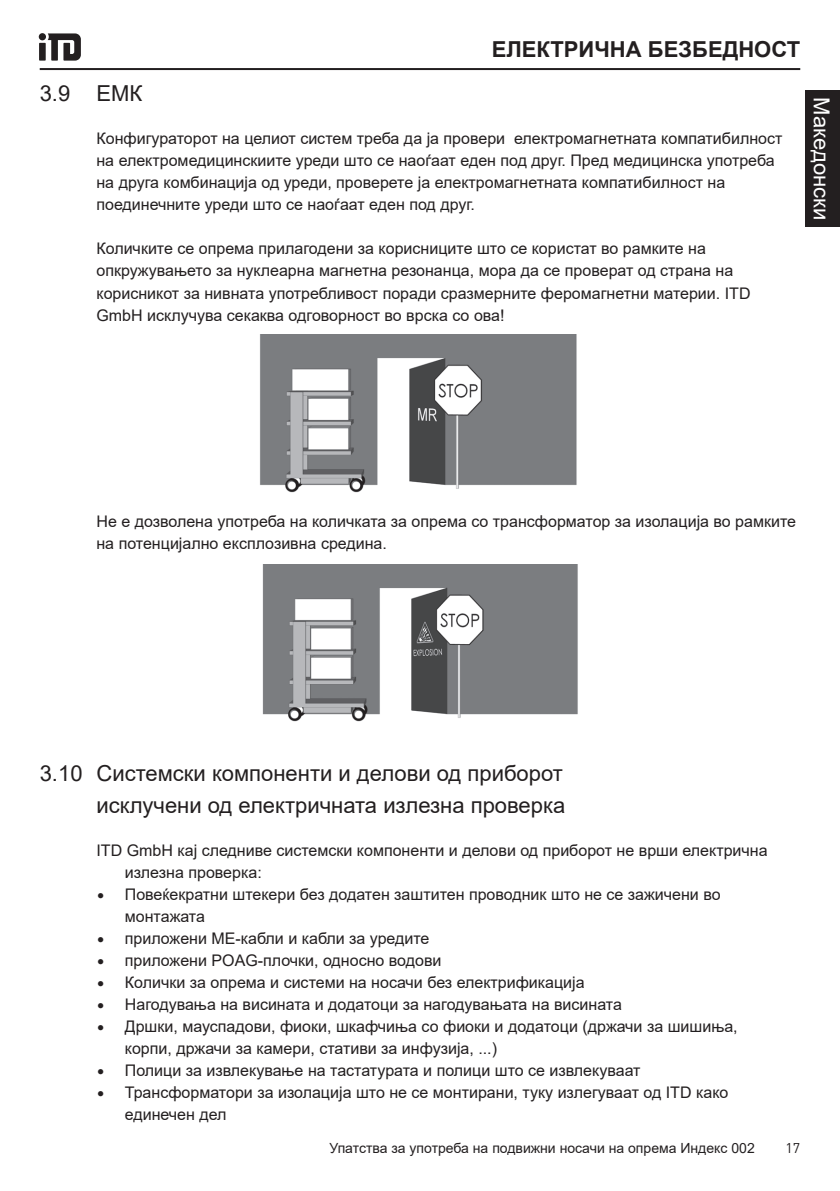
<style>
.page{position:relative;width:840px;height:1191px;background:#fff}
.page>*{position:absolute;margin:0;border:0;box-sizing:border-box;transform-origin:0 0}
.t1{font:22px/32px "Arial";color:#231f20;text-align:right}
.t2{font:700 22px "Arial";color:#231f20}
.t3{font:22px "Arial";color:#fff}
.t4{font:16px/22px "Arial";color:#231f20}
.t5{font:14px "Arial";color:#231f20}
.t6{font:14px "DINOT";color:#231f20}
.s1{font-family:"DINOT"}
</style>
<div class="page">
<hr style="left:40px;top:68px;width:759px;height:2px;background:#231f20">
<div style="left:805px;top:91px;width:34px;height:136px;background:#231f20"></div>
<svg style="left:39px;top:33px;width:42px;height:28px"></svg>
<img style="left:260px;top:334px;width:317px;height:159px">
<img style="left:262px;top:564px;width:316px;height:158px">
<h1 class="t2" style="left:491px;top:34px;width:310px">ЕЛЕКТРИЧНА БЕЗБЕДНОСТ</h1>
<h1 class="t1" style="left:40px;top:77px;width:104px">3.9 ЕМК</h1>
<p class="t4" style="left:96px;top:128px;width:687px">Конфигураторот на целиот систем треба да ја провери електромагнетната компатибилност на електромедицинскиите уреди што се наоѓаат еден под друг. Пред медицинска употреба на друга комбинација од уреди, проверете ја електромагнетната компатибилност на поединечните уреди што се наоѓаат еден под друг.</p>
<p class="t4" style="left:96px;top:238px;width:655px">Количките се опрема прилагодени за корисниците што се користат во рамките на опкружувањето за нуклеарна магнетна резонанца, мора да се проверат од страна на корисникот за нивната употребливост поради сразмерните феромагнетни материи. ITD GmbH исклучува секаква одговорност во врска со ова!</p>
<h1 class="t3" style="left:836px;top:97px;width:124px;rotate:90deg">Македонски</h1>
<p class="t4" style="left:96px;top:510px;width:700px">Не е дозволена употреба на количката за опрема со трансформатор за изолација во рамките на потенцијално експлозивна средина.</p>
<h1 class="t1" style="left:40px;top:757px;width:527px">3.10 Системски компоненти и делови од приборот исклучени од електричната излезна проверка</h1>
<p class="t4" style="left:125px;top:839px;width:644px;text-indent:-28px">ITD GmbH кај следниве системски компоненти и делови од приборот не врши електрична излезна проверка:</p>
<p class="t4" style="left:125px;top:883px;width:597px;text-indent:-28px"><span class="s1">•</span> Повеќекратни штекери без додатен заштитен проводник што не се зажичени во монтажата</p>
<p class="t4" style="left:96px;top:927px;width:334px"><span class="s1">•</span> приложени ME-кабли и кабли за уредите</p>
<p class="t4" style="left:96px;top:949px;width:346px"><span class="s1">•</span> приложени POAG-плочки, односно водови</p>
<p class="t4" style="left:96px;top:971px;width:489px"><span class="s1">•</span> Колички за опрема и системи на носачи без електрификација</p>
<p class="t4" style="left:96px;top:993px;width:526px"><span class="s1">•</span> Нагодувања на висината и додатоци за нагодувањата на висината</p>
<p class="t4" style="left:125px;top:1015px;width:614px;text-indent:-28px"><span class="s1">•</span> Дршки, мауспадови, фиоки, шкафчиња со фиоки и додатоци (држачи за шишиња, корпи, држачи за камери, стативи за инфузија, ...)</p>
<p class="t4" style="left:96px;top:1059px;width:545px"><span class="s1">•</span> Полици за извлекување на тастатурата и полици што се извлекуваат</p>
<p class="t4" style="left:125px;top:1081px;width:604px;text-indent:-28px"><span class="s1">•</span> Трансформатори за изолација што не се монтирани, туку излегуваат од ITD како единечен дел</p>
<p class="t5" style="left:329px;top:1138px;width:426px">Упатства за употреба на подвижни носачи на опрема Индекс 002</p>
<p class="t6" style="left:785px;top:1137px;width:16px">17</p>
</div>
